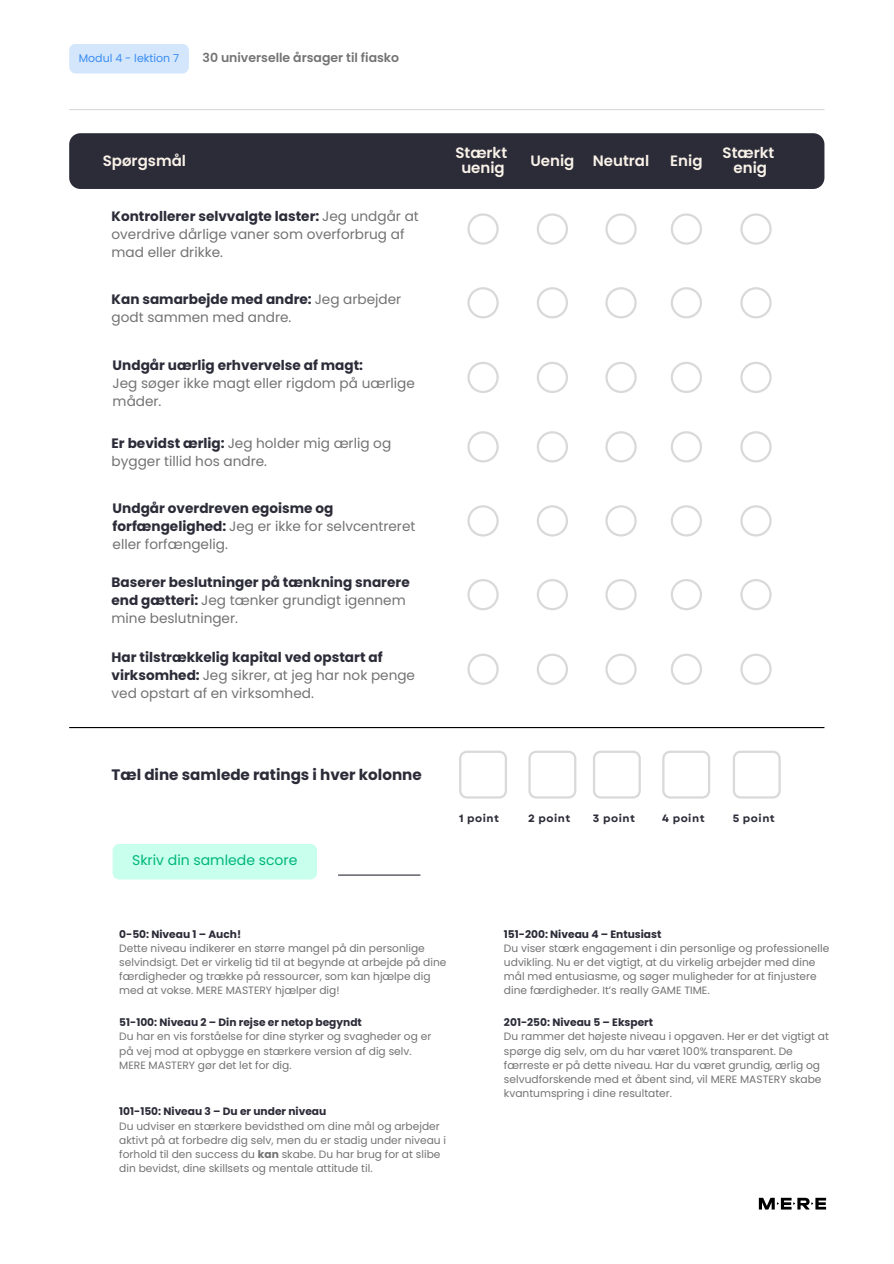
<style>
.page{position:relative;width:894px;height:1264px;background:#fff}
.page>*{position:absolute;margin:0;border:0;box-sizing:border-box;transform-origin:0 0}
.t1{font:700 15.15px "Poppins";color:#2c2c39}
.t2{font:600 15px/15.8px "Poppins";color:#f9f2e8;text-align:center}
.t3{font:13.95px "Poppins";color:#00b67a}
.t4{font:13.65px/18px "Poppins";color:#737373}
.t5{font:700 13.65px/18px "Poppins";color:#2c2c39}
.t6{font:600 12.45px "Poppins";color:#737373}
.t7{font:10.95px "Poppins";color:#398df1}
.t8{font:10.65px/14.2px "Poppins";color:#737373}
.t9{font:700 10.65px "Poppins";color:#2c2c39}
.t10{font:700 10.65px "Garet";letter-spacing:.05em;color:#2c2c39}
.s1{font-weight:700;color:#2c2c39}
.s2{font-weight:400;color:#737373}
.s3{font-weight:700}
</style>
<div class="page">
<svg style="left:459px;top:750px;width:48px;height:48px"></svg>
<svg style="left:528px;top:750px;width:48px;height:48px"></svg>
<svg style="left:593px;top:750px;width:47px;height:48px"></svg>
<svg style="left:662px;top:750px;width:48px;height:48px"></svg>
<svg style="left:733px;top:750px;width:47px;height:48px"></svg>
<hr style="left:338px;top:874px;width:82px;height:1px;background:#2c2c39">
<hr style="left:69px;top:109px;width:755px;height:1px;background:#d9d9d9">
<hr style="left:69px;top:727px;width:755px;height:1px;background:#000">
<svg style="left:758px;top:1197px;width:67px;height:12px"></svg>
<svg style="left:467px;top:213px;width:31px;height:32px"></svg>
<svg style="left:467px;top:287px;width:31px;height:31px"></svg>
<svg style="left:467px;top:431px;width:31px;height:31px"></svg>
<svg style="left:537px;top:213px;width:31px;height:32px"></svg>
<svg style="left:537px;top:287px;width:31px;height:31px"></svg>
<svg style="left:537px;top:431px;width:31px;height:31px"></svg>
<svg style="left:605px;top:213px;width:31px;height:32px"></svg>
<svg style="left:605px;top:287px;width:31px;height:31px"></svg>
<svg style="left:605px;top:431px;width:31px;height:31px"></svg>
<svg style="left:671px;top:213px;width:30px;height:32px"></svg>
<svg style="left:671px;top:287px;width:30px;height:31px"></svg>
<svg style="left:671px;top:431px;width:30px;height:31px"></svg>
<svg style="left:467px;top:362px;width:31px;height:31px"></svg>
<svg style="left:537px;top:362px;width:31px;height:31px"></svg>
<svg style="left:605px;top:362px;width:31px;height:31px"></svg>
<svg style="left:671px;top:362px;width:30px;height:31px"></svg>
<svg style="left:467px;top:505px;width:31px;height:31px"></svg>
<svg style="left:467px;top:579px;width:31px;height:31px"></svg>
<svg style="left:537px;top:505px;width:31px;height:31px"></svg>
<svg style="left:537px;top:579px;width:31px;height:31px"></svg>
<svg style="left:605px;top:505px;width:31px;height:31px"></svg>
<svg style="left:605px;top:579px;width:31px;height:31px"></svg>
<svg style="left:671px;top:505px;width:30px;height:31px"></svg>
<svg style="left:671px;top:579px;width:30px;height:31px"></svg>
<svg style="left:467px;top:653px;width:31px;height:32px"></svg>
<svg style="left:537px;top:653px;width:31px;height:32px"></svg>
<svg style="left:605px;top:653px;width:31px;height:32px"></svg>
<svg style="left:671px;top:653px;width:30px;height:32px"></svg>
<svg style="left:740px;top:213px;width:31px;height:32px"></svg>
<svg style="left:740px;top:287px;width:31px;height:31px"></svg>
<svg style="left:740px;top:431px;width:31px;height:31px"></svg>
<svg style="left:740px;top:362px;width:31px;height:31px"></svg>
<svg style="left:740px;top:505px;width:31px;height:31px"></svg>
<svg style="left:740px;top:579px;width:31px;height:31px"></svg>
<svg style="left:740px;top:653px;width:31px;height:32px"></svg>
<div style="left:69px;top:133px;width:755px;height:56px;background:#2c2c39"></div>
<div style="left:113px;top:844px;width:204px;height:35px;background:#c8ffed"></div>
<div style="left:69px;top:44px;width:120px;height:30px;background:#d4e6fc"></div>
<p class="t7" style="left:79px;top:50px;width:102px">Modul 4 - lektion 7</p>
<p class="t6" style="left:202px;top:49px;width:198px">30 universelle årsager til fiasko</p>
<p class="t2" style="left:103px;top:152px;width:85px">Spørgsmål</p>
<p class="t2" style="left:530px;top:152px;width:45px">Uenig</p>
<p class="t2" style="left:592px;top:152px;width:58px">Neutral</p>
<p class="t2" style="left:670px;top:152px;width:34px">Enig</p>
<p class="t2" style="left:722px;top:145px;width:53px">Stærkt enig</p>
<p class="t2" style="left:455px;top:145px;width:53px">Stærkt uenig</p>
<h2 class="t4" style="left:111px;top:207px;width:309px"><span class="s1">Kontrollerer selvvalgte laster:</span> Jeg undgår at overdrive dårlige vaner som overforbrug af mad eller drikke.</h2>
<h2 class="t4" style="left:111px;top:290px;width:291px"><span class="s1">Kan samarbejde med andre:</span> Jeg arbejder godt sammen med andre.</h2>
<h2 class="t4" style="left:113px;top:356px;width:303px"><span class="s1">Undgår uærlig erhvervelse af magt:<br></span>Jeg søger ikke magt eller rigdom på uærlige måder.</h2>
<h2 class="t4" style="left:111px;top:434px;width:281px"><span class="s1">Er bevidst ærlig:</span> Jeg holder mig ærlig og bygger tillid hos andre.</h2>
<h1 class="t4" style="left:113px;top:499px;width:304px"><span class="s1">Undgår overdreven egoisme og forfængelighed:</span> Jeg er ikke for selvcentreret eller forfængelig.</h1>
<h2 class="t5" style="left:111px;top:573px;width:299px">Baserer beslutninger på tænkning snarere end gætteri: <span class="s2">Jeg tænker grundigt igennem mine beslutninger.</span></h2>
<h4 class="t4" style="left:111px;top:648px;width:305px"><span class="s1">Har tilstrækkelig kapital ved opstart af virksomhed:</span> Jeg sikrer, at jeg har nok penge ved opstart af en virksomhed.</h4>
<h4 class="t1" style="left:111px;top:764px;width:311px">Tæl dine samlede ratings i hver kolonne</h4>
<p class="t3" style="left:132px;top:850px;width:167px">Skriv din samlede score</p>
<h4 class="t10" style="left:459px;top:810px;width:42px">1 point</h4>
<h4 class="t10" style="left:528px;top:810px;width:44px">2 point</h4>
<h4 class="t10" style="left:592px;top:810px;width:44px">3 point</h4>
<p class="t10" style="left:662px;top:810px;width:44px">4 point</p>
<p class="t10" style="left:732px;top:810px;width:44px">5 point</p>
<p class="t9" style="left:119px;top:926px;width:123px">0-50: Niveau 1 – Auch!</p>
<h3 class="t8" style="left:119px;top:941px;width:329px">Dette niveau indikerer en større mangel på din personlige selvindsigt. Det er virkelig tid til at begynde at arbejde på dine færdigheder og trække på ressourcer, som kan hjælpe dig med at vokse. MERE MASTERY hjælper dig!</h3>
<h1 class="t9" style="left:119px;top:1015px;width:244px">51-100: Niveau 2 – Din rejse er netop begyndt</h1>
<h1 class="t8" style="left:119px;top:1029px;width:313px">Du har en vis forståelse for dine styrker og svagheder og er på vej mod at opbygge en stærkere version af dig selv.</h1>
<h1 class="t8" style="left:119px;top:1057px;width:174px">MERE MASTERY gør det let for dig.</h1>
<h1 class="t9" style="left:119px;top:1104px;width:208px">101-150: Niveau 3 – Du er under niveau</h1>
<h1 class="t8" style="left:119px;top:1118px;width:328px">Du udviser en stærkere bevidsthed om dine mål og arbejder aktivt på at forbedre dig selv, men du er stadig under niveau i forhold til den success du <span class="s3">kan</span> skabe. Du har brug for at slibe din bevidst, dine skillsets og mentale attitude til.</h1>
<h1 class="t9" style="left:504px;top:926px;width:159px">151-200: Niveau 4 – Entusiast</h1>
<h2 class="t8" style="left:504px;top:941px;width:327px">Du viser stærk engagement i din personlige og professionelle udvikling. Nu er det vigtigt, at du virkelig arbejder med dine mål med entusiasme, og søger muligheder for at finjustere dine færdigheder. It’s really GAME TIME.</h2>
<h2 class="t9" style="left:504px;top:1015px;width:151px">201-250: Niveau 5 – Ekspert</h2>
<h2 class="t8" style="left:504px;top:1029px;width:326px">Du rammer det højeste niveau i opgaven. Her er det vigtigt at spørge dig selv, om du har været 100% transparent. De færreste er på dette niveau. Har du været grundig, ærlig og selvudforskende med et åbent sind, vil MERE MASTERY skabe kvantumspring i dine resultater.</h2>
</div>
